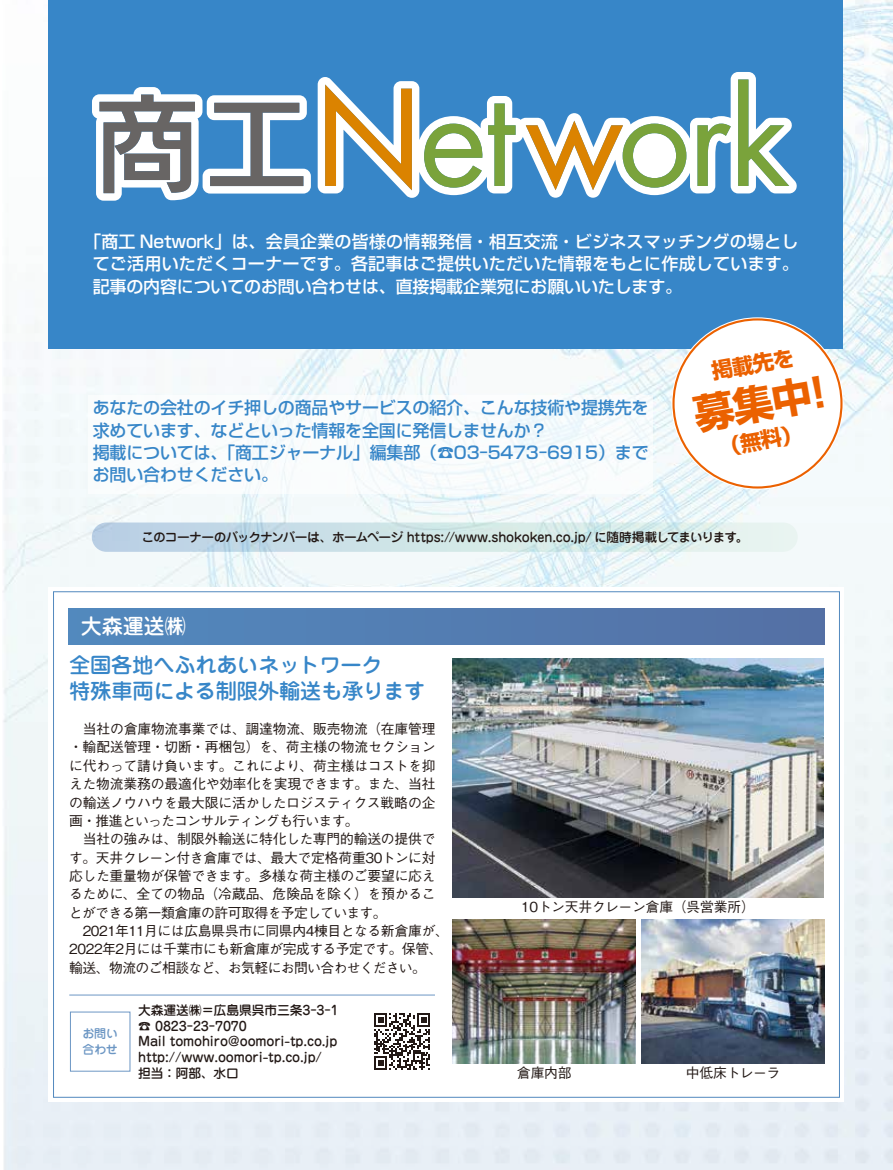
<style>
.page{position:relative;width:893px;height:1170px;background:#fff}
.page>*{position:absolute;margin:0;border:0;box-sizing:border-box;transform-origin:0 0}
.t1{font:700 40.35px "Shin Go Pro";color:#eb6100}
.t2{font:500 21.3px/26.5px "Jun 34 Pro";letter-spacing:-.015em;color:#3786c8}
.t3{font:700 21.3px "Shin Go Pro";color:#eb6100}
.t4{font:500 21px "Jun 34 Pro";color:#fff}
.t5{font:500 16.95px/22.4px "Shin Go Pro";letter-spacing:-.01em;color:#fff;text-align:justify}
.t6{font:500 16.95px/22.4px "Shin Go Pro";letter-spacing:-.01em;color:#3786c8}
.t7{font:500 13.8px/18.3px "Gothic BBB Pro";letter-spacing:-.025em;color:#221815}
.t8{font:500 12.75px/15.9px "Jun 34 Pro";letter-spacing:-.01em;color:#221815}
.t9{font:500 12.75px "Jun 34 Pro";letter-spacing:-.045em;color:#221815}
.t10{font:500 12px/16.5px "Jun 34 Pro";letter-spacing:-.015em;color:#6d97c4}
</style>
<div class="page">
<img style="left:3px;top:0;width:890px;height:1169px">
<div style="left:49px;top:587px;width:795px;height:514px;background:#fff"></div>
<div style="left:48px;top:0;width:795px;height:349px;background:#3786c8"></div>
<svg style="left:318px;top:72px;width:479px;height:126px"></svg>
<svg style="left:92px;top:87px;width:219px;height:114px"></svg>
<svg style="left:325px;top:84px;width:87px;height:106px"></svg>
<svg style="left:424px;top:103px;width:92px;height:85px"></svg>
<svg style="left:526px;top:121px;width:160px;height:69px"></svg>
<svg style="left:697px;top:124px;width:34px;height:62px"></svg>
<svg style="left:738px;top:79px;width:51px;height:107px"></svg>
<svg style="left:92px;top:522px;width:706px;height:30px;background:#cfe3e8"></svg>
<div style="left:88px;top:395px;width:565px;height:99px;background:#fff"></div>
<svg style="left:671px;top:317px;width:173px;height:172px"></svg>
<div style="left:673px;top:319px;width:168px;height:168px;background:#fff;border-radius:50%"></div>
<div style="left:68px;top:608px;width:757px;height:36px;background:#537db2"></div>
<img style="left:642px;top:919px;width:182px;height:144px">
<img style="left:453px;top:658px;width:370px;height:239px">
<img style="left:453px;top:919px;width:183px;height:144px">
<hr style="left:69px;top:994px;width:366px;height:1px;background:#6d97c4">
<svg style="left:374px;top:1013px;width:56px;height:56px"></svg>
<p class="t5" style="left:93px;top:228px;width:708px;text-indent:-9px">「商工 Network」は、会員企業の皆様の情報発信・相互交流・ビジネスマッチングの場としてご活用いただくコーナーです。各記事はご提供いただいた情報をもとに作成しています。記事の内容についてのお問い合わせは、直接掲載企業宛にお願いいたします。</p>
<p class="t6" style="left:93px;top:395px;width:557px">あなたの会社のイチ押しの商品やサービスの紹介、こんな技術や提携先を求めています、などといった情報を全国に発信しませんか?<br>掲載については、「商工ジャーナル」編集部（☎03-5473-6915）までお問い合わせください。</p>
<h2 class="t3" style="left:709px;top:355px;width:85px;rotate:-10deg">掲載先を</h2>
<h1 class="t1" style="left:689px;top:383px;width:135px;rotate:-10deg">募集中!</h1>
<h2 class="t3" style="left:717px;top:431px;width:85px;rotate:-10deg">（無料(</h2>
<p class="t9" style="left:142px;top:527px;width:608px">このコーナーのバックナンバーは、ホームページ https://www.shokoken.co j p. / に随時掲載してまいります。</p>
<h3 class="t4" style="left:81px;top:609px;width:106px">大森運送㈱</h3>
<h2 class="t2" style="left:69px;top:649px;width:358px">全国各地へふれあいネットワーク<br>特殊車両による制限外輸送も承ります</h2>
<p class="t7" style="left:69px;top:718px;width:381px">　当社の倉庫物流事業では、調達物流、販売物流（在庫管理・輸配送管理・切断・再梱包）を、荷主様の物流セクションに代わって請け負います。これにより、荷主様はコストを抑えた物流業務の最適化や効率化を実現できます。また、当社の輸送ノウハウを最大限に活かしたロジスティクス戦略の企画・推進といったコンサルティングも行います。<br>　当社の強みは、制限外輸送に特化した専門的輸送の提供です。天井クレーン付き倉庫では、最大で定格荷重30トンに対応した重量物が保管できます。多様な荷主様のご要望に応えるために、全ての物品（冷蔵品、危険品を除く）を預かることができる第一類倉庫の許可取得を予定しています。<br>　2021年11月には広島県呉市に同県内4棟目となる新倉庫が、<br>2022年2月には千葉市にも新倉庫が完成する予定です。保管、輸送、物流のご相談など、お気軽にお問い合わせください。</p>
<p class="t8" style="left:138px;top:1000px;width:202px">大森運送㈱＝広島県呉市三条3-3-1 ☎ 0823-23-7070<br>Mail tomohiro@oomori-tp.co j p. http://www.oomori-tp.co j p. /<br>担当：阿部、水口</p>
<p class="t10" style="left:82px;top:1023px;width:37px">お問い合わせ</p>
<p class="t7" style="left:521px;top:896px;width:235px">10トン天井クレーン倉庫（呉営業所(</p>
<p class="t7" style="left:517px;top:1062px;width:56px">倉庫内部</p>
<p class="t7" style="left:686px;top:1062px;width:96px">中低床トレーラ</p>
</div>
